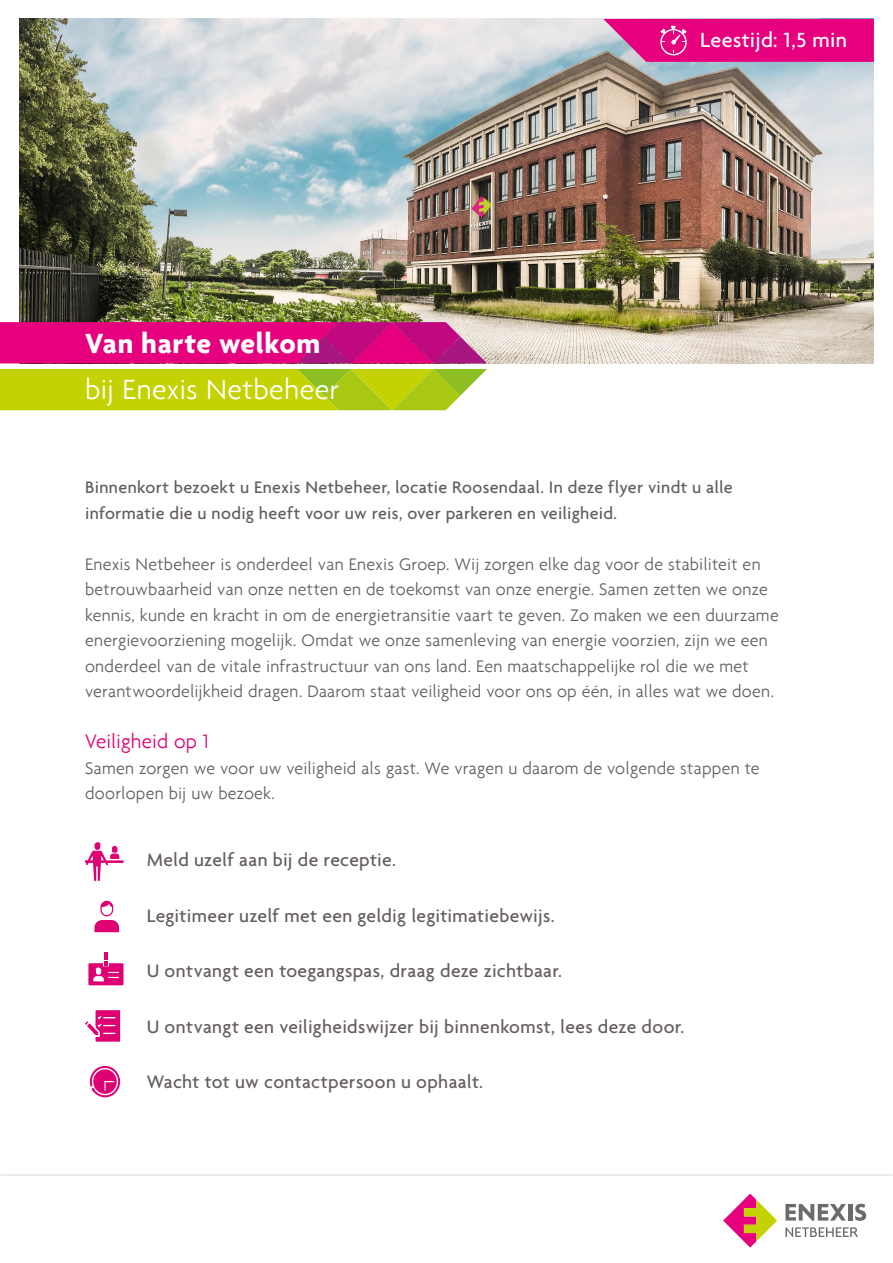
<style>
.page{position:relative;width:893px;height:1263px;background:#fff}
.page>*{position:absolute;margin:0;border:0;box-sizing:border-box;transform-origin:0 0}
.t1{font:300 30px "Agenda";letter-spacing:.015em;color:#fff}
.t2{font:700 30px "Agenda";letter-spacing:.02em;color:#fff}
.t3{font:500 22.05px "Agenda";letter-spacing:.015em;color:#fff}
.t4{font:300 21px "Agenda";letter-spacing:.005em;color:#de0073}
.t5{font:500 19.5px "Agenda";letter-spacing:.015em;color:#645d63}
.t6{font:300 18px/25.5px "Agenda";letter-spacing:.015em;color:#635d63}
.t7{font:500 18px/25.5px "Agenda";letter-spacing:.015em;color:#635d63}
</style>
<div class="page">
<img style="left:19px;top:19px;width:855px;height:344px">
<svg style="left:0;top:322px;width:487px;height:41px;background:#db0d81"></svg>
<svg style="left:0;top:369px;width:487px;height:41px;background:#bdd110"></svg>
<svg style="left:603px;top:19px;width:271px;height:43px;background:#e21485"></svg>
<div style="left:0;top:1172px;width:893px;height:91px;background:#000;opacity:.4"></div>
<div style="left:0;top:1177px;width:893px;height:86px;background:#fff"></div>
<hr style="left:848px;top:1204px;width:4px;height:16px;background:#6b6b6a">
<svg style="left:855px;top:1204px;width:11px;height:17px"></svg>
<svg style="left:785px;top:1204px;width:61px;height:17px"></svg>
<svg style="left:785px;top:1227px;width:73px;height:10px"></svg>
<svg style="left:723px;top:1193px;width:54px;height:54px"></svg>
<svg style="left:85px;top:1010px;width:35px;height:32px"></svg>
<svg style="left:88px;top:952px;width:36px;height:33px"></svg>
<svg style="left:85px;top:842px;width:39px;height:39px"></svg>
<svg style="left:90px;top:1065px;width:30px;height:32px"></svg>
<svg style="left:94px;top:901px;width:25px;height:31px"></svg>
<h1 class="t2" style="left:85px;top:328px;width:237px">Van harte welkom</h1>
<h1 class="t1" style="left:85px;top:372px;width:256px">bij Enexis Netbeheer</h1>
<p class="t3" style="left:700px;top:27px;width:148px">Leestijd: 1,5 min</p>
<p class="t7" style="left:85px;top:474px;width:649px">Binnenkort bezoekt u Enexis Netbeheer, locatie Roosendaal. In deze flyer vindt u alle informatie die u nodig heeft voor uw reis, over parkeren en veiligheid.</p>
<p class="t6" style="left:85px;top:551px;width:695px">Enexis Netbeheer is onderdeel van Enexis Groep. Wij zorgen elke dag voor de stabiliteit en betrouwbaarheid van onze netten en de toekomst van onze energie. Samen zetten we onze kennis, kunde en kracht in om de energietransitie vaart te geven. Zo maken we een duurzame energievoorziening mogelijk. Omdat we onze samenleving van energie voorzien, zijn we een onderdeel van de vitale infrastructuur van ons land. Een maatschappelijke rol die we met verantwoordelijkheid dragen. Daarom staat veiligheid voor ons op één, in alles wat we doen.</p>
<p class="t4" style="left:85px;top:729px;width:125px">Veiligheid op 1</p>
<p class="t6" style="left:85px;top:755px;width:676px">Samen zorgen we voor uw veiligheid als gast. We vragen u daarom de volgende stappen te doorlopen bij uw bezoek.</p>
<p class="t5" style="left:147px;top:848px;width:251px">Meld uzelf aan bij de receptie.</p>
<p class="t5" style="left:147px;top:904px;width:410px">Legitimeer uzelf met een geldig legitimatiebewijs.</p>
<p class="t5" style="left:147px;top:959px;width:417px">U ontvangt een toegangspas, draag deze zichtbaar.</p>
<p class="t5" style="left:147px;top:1015px;width:539px">U ontvangt een veiligheidswijzer bij binnenkomst, lees deze door.</p>
<p class="t5" style="left:147px;top:1070px;width:338px">Wacht tot uw contactpersoon u ophaalt.</p>
</div>
